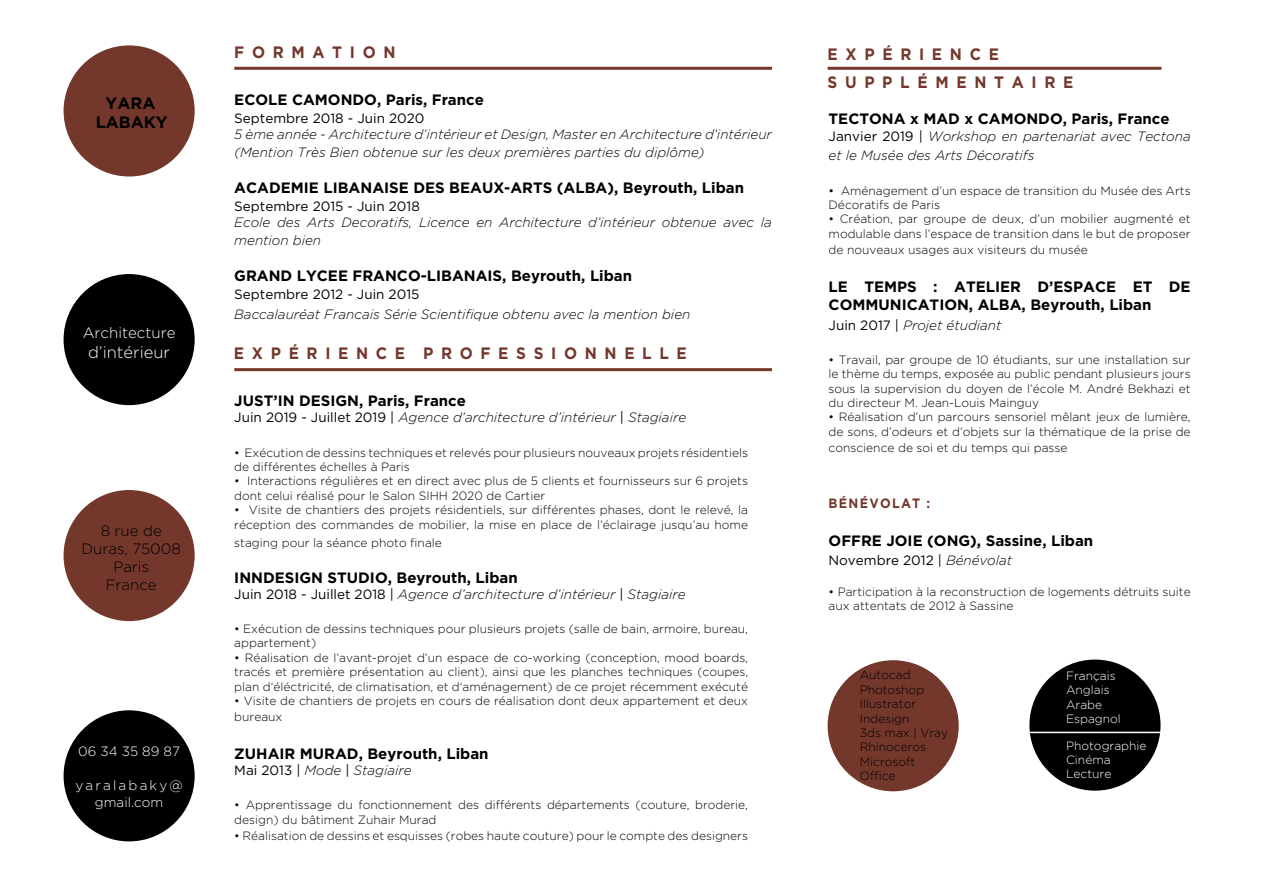
<style>
.page{position:relative;width:1263px;height:893px;background:#fff}
.page>*{position:absolute;margin:0;border:0;box-sizing:border-box;transform-origin:0 0}
.t1{font:700 16.5px/28.8px "Gotham";letter-spacing:.5em;color:#74372c;scale:.93 1}
.t2{font:300 16.5px "Gotham";color:#fff}
.t3{font:700 16.5px/19.8px "Gotham";color:#000;text-align:center}
.t4{font:700 15px/18px "Gotham";color:#000}
.t5{font:300 15px/18px "Gotham";color:#000;text-align:center}
.t6{font:300 15px "Gotham";color:#fff}
.t7{font:italic 300 13.5px/18px "Gotham";color:#000}
.t8{font:13.5px "Gotham";color:#000}
.t9{font:300 13.5px/16.2px "Gotham";letter-spacing:.16em;color:#fff;text-align:center}
.t10{font:300 13.5px "Gotham";color:#fff}
.t11{font:700 13.5px "Gotham";letter-spacing:.1em;color:#74372c;scale:.93 1}
.t12{font:300 12px/14.4px "Gotham";color:#000}
.t13{font:300 12px/14.4px "Gotham";color:#fff}
.s1{font-weight:400;font-style:normal}
.s2{font-weight:300;font-style:italic}
</style>
<div class="page">
<div style="left:64px;top:45px;width:131px;height:131px;background:#74372c;border-radius:50%"></div>
<div style="left:64px;top:490px;width:131px;height:131px;background:#74372c;border-radius:50%"></div>
<div style="left:828px;top:660px;width:131px;height:131px;background:#74372c;border-radius:50%"></div>
<div style="left:64px;top:274px;width:131px;height:131px;background:#000;border-radius:50%"></div>
<div style="left:64px;top:710px;width:131px;height:131px;background:#000;border-radius:50%"></div>
<div style="left:1029px;top:660px;width:131px;height:131px;background:#000;border-radius:50%"></div>
<hr style="left:1029px;top:732px;width:131px;height:1px;background:#fff">
<hr style="left:234px;top:67px;width:538px;height:3px;background:#74372c">
<hr style="left:234px;top:368px;width:538px;height:3px;background:#74372c">
<hr style="left:828px;top:67px;width:333px;height:3px;background:#74372c">
<h1 class="t3" style="left:96px;top:93px;width:74px">YARA<br>LABAKY</h1>
<p class="t6" style="left:83px;top:325px;width:94px">Architecture</p>
<h1 class="t2" style="left:88px;top:343px;width:84px">d’intérieur</h1>
<p class="t5" style="left:81px;top:521px;width:101px">8 rue de<br>Duras, 75008<br>Paris<br>France</p>
<p class="t10" style="left:78px;top:744px;width:103px">06 34 35 89 87</p>
<p class="t9" style="left:76px;top:777px;width:109px">yaralabaky@ gmail.com</p>
<h1 class="t1" style="left:234px;top:38px;width:175px">FORMATION</h1>
<p class="t4" style="left:234px;top:91px;width:251px">ECOLE CAMONDO, Paris, France</p>
<p class="t8" style="left:234px;top:111px;width:192px">Septembre 2018 - Juin 2020</p>
<p class="t7" style="left:234px;top:126px;width:539px">5 ème année - Architecture d’intérieur et Design, Master en Architecture d’intérieur (Mention Très Bien obtenue sur les deux premières parties du diplôme)</p>
<p class="t4" style="left:234px;top:179px;width:511px">ACADEMIE LIBANAISE DES BEAUX-ARTS (ALBA), Beyrouth, Liban</p>
<p class="t8" style="left:234px;top:199px;width:187px">Septembre 2015 - Juin 2018</p>
<p class="t7" style="left:234px;top:214px;width:539px">Ecole des Arts Decoratifs, Licence en Architecture d’intérieur obtenue avec la mention bien</p>
<p class="t4" style="left:234px;top:267px;width:399px">GRAND LYCEE FRANCO-LIBANAIS, Beyrouth, Liban</p>
<p class="t8" style="left:234px;top:287px;width:187px">Septembre 2012 - Juin 2015</p>
<p class="t7" style="left:234px;top:306px;width:458px">Baccalauréat Francais Série Scientifique obtenu avec la mention bien</p>
<h1 class="t1" style="left:234px;top:339px;width:489px">EXPÉRIENCE PROFESSIONNELLE</h1>
<p class="t4" style="left:234px;top:392px;width:233px">JUST’IN DESIGN, Paris, France</p>
<p class="t7" style="left:234px;top:409px;width:453px"><span class="s1">Juin 2019 - Juillet 2019 |</span> Agence d’architecture d’intérieur <span class="s1">|</span> Stagiaire</p>
<p class="t12" style="left:234px;top:445px;width:515px">• Exécution de dessins techniques et relevés pour plusieurs nouveaux projets résidentiels de différentes échelles à Paris</p>
<p class="t12" style="left:234px;top:474px;width:515px">• Interactions régulières et en direct avec plus de 5 clients et fournisseurs sur 6 projets dont celui réalisé pour le Salon SIHH 2020 de Cartier</p>
<p class="t12" style="left:234px;top:503px;width:515px">• Visite de chantiers des projets résidentiels, sur différentes phases, dont le relevé, la réception des commandes de mobilier, la mise en place de l’éclairage jusqu’au home</p>
<p class="t12" style="left:234px;top:535px;width:209px">staging pour la séance photo finale</p>
<p class="t4" style="left:234px;top:568px;width:285px">INNDESIGN STUDIO, Beyrouth, Liban</p>
<p class="t7" style="left:234px;top:585px;width:453px"><span class="s1">Juin 2018 - Juillet 2018 |</span> Agence d’architecture d’intérieur <span class="s1">|</span> Stagiaire</p>
<p class="t12" style="left:234px;top:622px;width:515px">• Exécution de dessins techniques pour plusieurs projets (salle de bain, armoire, bureau, appartement)</p>
<p class="t12" style="left:234px;top:650px;width:515px;text-align:justify">• Réalisation de l’avant-projet d’un espace de co-working (conception, mood boards, tracés et première présentation au client), ainsi que les planches techniques (coupes, plan d‘éléctricité, de climatisation, et d‘aménagement) de ce projet récemment exécuté</p>
<p class="t12" style="left:234px;top:693px;width:515px;line-height:16.2px">• Visite de chantiers de projets en cours de réalisation dont deux appartement et deux bureaux</p>
<p class="t4" style="left:234px;top:745px;width:256px">ZUHAIR MURAD, Beyrouth, Liban</p>
<p class="t7" style="left:234px;top:762px;width:179px"><span class="s1">Mai 2013 |</span> Mode <span class="s1">|</span> Stagiaire</p>
<p class="t12" style="left:234px;top:798px;width:515px">• Apprentissage du fonctionnement des différents départements (couture, broderie, design) du bâtiment Zuhair Murad</p>
<p class="t12" style="left:234px;top:829px;width:515px">• Réalisation de dessins et esquisses (robes haute couture) pour le compte des designers</p>
<h1 class="t1" style="left:828px;top:39px;width:266px">EXPÉRIENCE<br>SUPPLÉMENTAIRE</h1>
<p class="t4" style="left:828px;top:110px;width:343px">TECTONA x MAD x CAMONDO, Paris, France</p>
<p class="t7" style="left:828px;top:126px;width:364px;line-height:19.8px"><span class="s1">Janvier 2019 |</span> Workshop en partenariat avec Tectona et le Musée des Arts Décoratifs</p>
<p class="t12" style="left:828px;top:183px;width:364px">• Aménagement d’un espace de transition du Musée des Arts<br>Décoratifs de Paris</p>
<p class="t12" style="left:828px;top:212px;width:364px">• Création, par groupe de deux, d’un mobilier augmenté et modulable dans l’espace de transition dans le but de proposer</p>
<p class="t12" style="left:828px;top:243px;width:261px">de nouveaux usages aux visiteurs du musée</p>
<p class="t4" style="left:828px;top:277px;width:364px">LE TEMPS : ATELIER D’ESPACE ET DE<br>COMMUNICATION, ALBA, Beyrouth, Liban</p>
<p class="t7" style="left:828px;top:316px;width:174px"><span class="s1">Juin 2017 |</span> Projet étudiant</p>
<p class="t12" style="left:828px;top:352px;width:364px;text-align:justify">• Travail, par groupe de 10 étudiants, sur une installation sur le thème du temps, exposée au public pendant plusieurs jours sous la supervision du doyen de l’école M. André Bekhazi et du directeur M. Jean-Louis Mainguy</p>
<p class="t12" style="left:828px;top:410px;width:364px">• Réalisation d’un parcours sensoriel mêlant jeux de lumière, de sons, d’odeurs et d’objets sur la thématique de la prise de</p>
<p class="t12" style="left:828px;top:441px;width:240px">conscience de soi et du temps qui passe</p>
<p class="t11" style="left:828px;top:495px;width:111px">BÉNÉVOLAT :</p>
<p class="t4" style="left:828px;top:531px;width:266px">OFFRE JOIE (ONG), Sassine, Liban</p>
<p class="t8" style="left:828px;top:553px;width:185px">Novembre 2012 | <span class="s2">Bénévolat</span></p>
<p class="t12" style="left:828px;top:585px;width:364px">• Participation à la reconstruction de logements détruits suite aux attentats de 2012 à Sassine</p>
<p class="t12" style="left:860px;top:668px;width:90px">Autocad<br>Photoshop<br>Illustrator<br>Indesign<br>3ds max | Vray<br>Rhinoceros<br>Microsoft<br>Office</p>
<p class="t13" style="left:1066px;top:668px;width:56px">Français<br>Anglais<br>Arabe<br>Espagnol</p>
<p class="t13" style="left:1066px;top:738px;width:82px">Photographie<br>Cinéma<br>Lecture</p>
</div>
